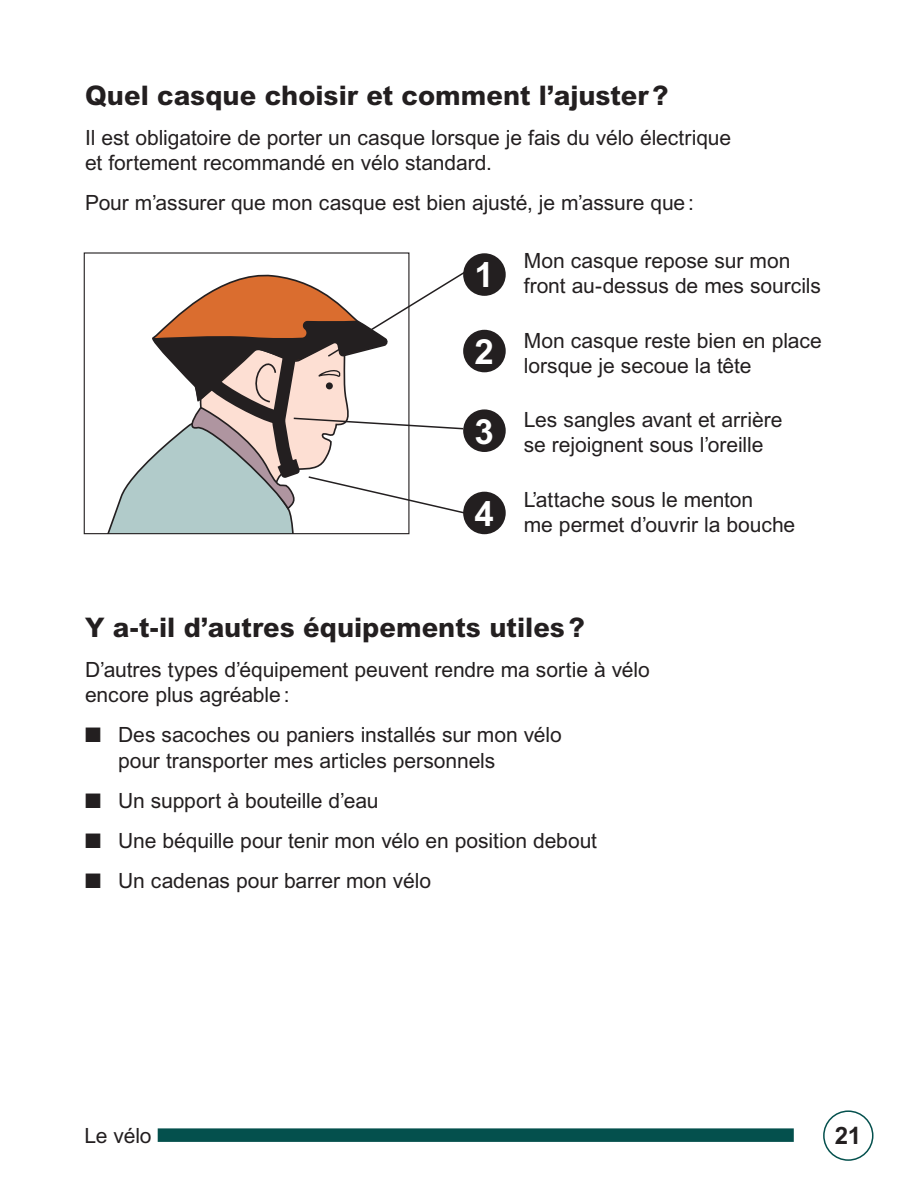
<style>
.page{position:relative;width:918px;height:1188px;background:#fff}
.page>*{position:absolute;margin:0;border:0;box-sizing:border-box;transform-origin:0 0}
.t1{font:700 34.8px "Arial MT Std";color:#fff}
.t2{font:800 27px "Arial MT Std";color:#231f20}
.t3{font:700 24px "Arial MT Std";color:#231f20}
.t4{font:21px/25.2px "Arial MT Std";letter-spacing:-.005em;color:#231f20}
</style>
<div class="page">
<div style="left:823px;top:1110px;width:51px;height:51px;border:2px solid #04504d;border-radius:50%"></div>
<div style="left:158px;top:1128px;width:636px;height:14px;background:#04504d"></div>
<div style="left:463px;top:253px;width:43px;height:43px;background:#231f20;border-radius:50%"></div>
<div style="left:463px;top:492px;width:43px;height:42px;background:#231f20;border-radius:50%"></div>
<div style="left:463px;top:409px;width:43px;height:43px;background:#231f20;border-radius:50%"></div>
<div style="left:463px;top:330px;width:43px;height:42px;background:#231f20;border-radius:50%"></div>
<svg style="left:100px;top:270px;width:367px;height:264px"></svg>
<p class="t2" style="left:85px;top:79px;width:585px">Quel casque choisir et comment l’ajuster?</p>
<p class="t4" style="left:85px;top:125px;width:648px">Il est obligatoire de porter un casque lorsque je fais du vélo électrique et fortement recommandé en vélo standard.</p>
<p class="t4" style="left:85px;top:190px;width:610px">Pour m’assurer que mon casque est bien ajusté, je m’assure que:</p>
<p class="t4" style="left:524px;top:248px;width:299px">Mon casque repose sur mon front au-dessus de mes sourcils</p>
<p class="t4" style="left:524px;top:328px;width:300px">Mon casque reste bien en place lorsque je secoue la tête</p>
<p class="t4" style="left:524px;top:407px;width:260px">Les sangles avant et arrière se rejoignent sous l’oreille</p>
<p class="t4" style="left:524px;top:487px;width:273px">L’attache sous le menton<br>me permet d’ouvrir la bouche</p>
<h1 class="t1" style="left:474px;top:255px;width:21px">1</h1>
<h1 class="t1" style="left:474px;top:331px;width:21px">2</h1>
<h1 class="t1" style="left:474px;top:411px;width:21px">3</h1>
<h1 class="t1" style="left:474px;top:493px;width:21px">4</h1>
<p class="t2" style="left:85px;top:611px;width:502px">Y a-t-il d’autres équipements utiles?</p>
<p class="t4" style="left:85px;top:657px;width:566px">D’autres types d’équipement peuvent rendre ma sortie à vélo encore plus agréable:</p>
<p class="t4" style="left:118px;top:722px;width:445px;text-indent:-33px">■ Des sacoches ou paniers installés sur mon vélo pour transporter mes articles personnels</p>
<p class="t4" style="left:85px;top:788px;width:295px">■ Un support à bouteille d’eau</p>
<p class="t4" style="left:85px;top:828px;width:514px">■ Une béquille pour tenir mon vélo en position debout</p>
<p class="t4" style="left:85px;top:868px;width:347px">■ Un cadenas pour barrer mon vélo</p>
<p class="t4" style="left:84px;top:1123px;width:69px">Le vélo</p>
<p class="t3" style="left:835px;top:1122px;width:28px">21</p>
</div>
